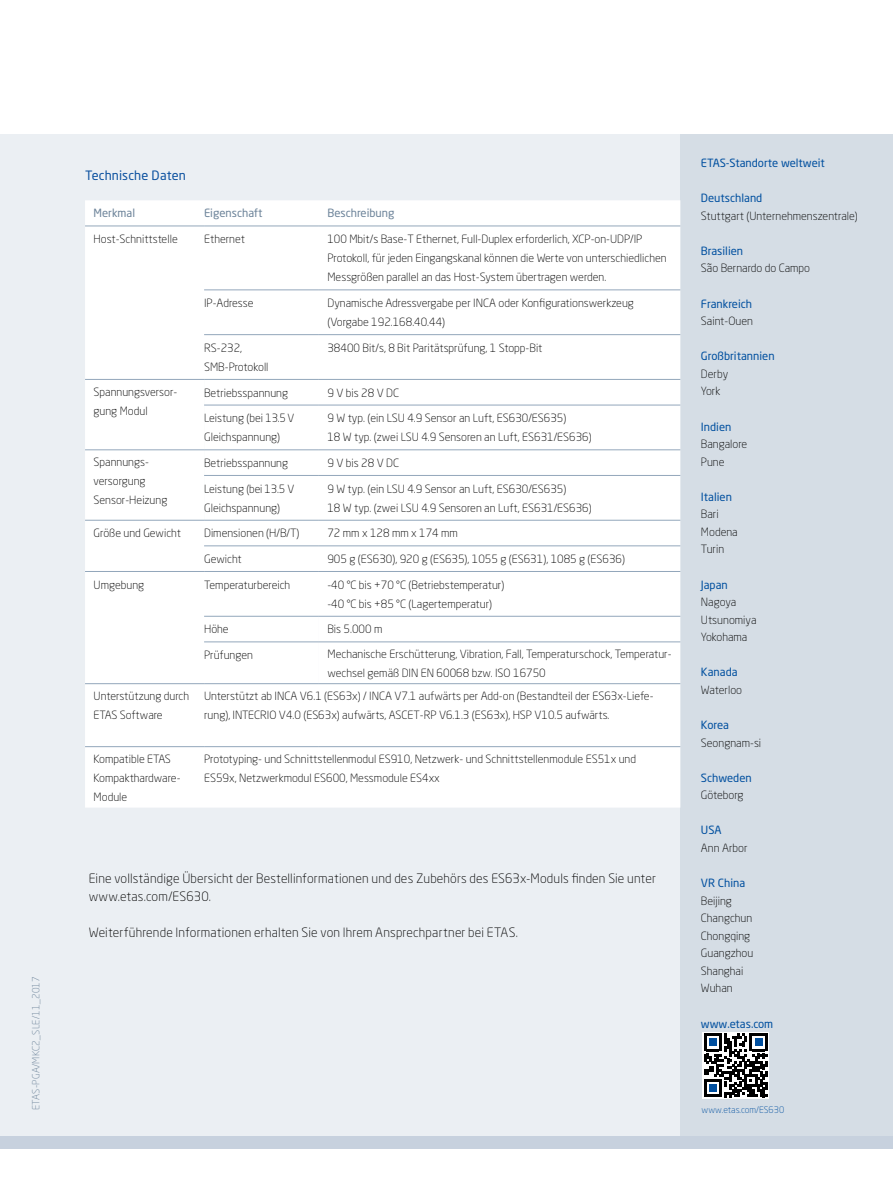
<style>
.page{position:relative;width:893px;height:1187px;background:#fff}
.page>*{position:absolute;margin:0;border:0;box-sizing:border-box;transform-origin:0 0}
.t1{font:300 12.75px/18px "Neo Sans W1 G";letter-spacing:.01em;color:#000}
.t2{font:12.75px "Neo Sans W1 G";letter-spacing:.01em;color:#0d52a0}
.t3{font:300 11.25px/19.2px "Neo Sans W1 G";color:#000}
.t4{font:11.25px "Neo Sans W1 G";color:#004f9f}
.t5{font:11.25px "Neo Sans W1 G";color:#6c8399}
.t6{font:300 9.75px "Neo Sans W1 G";letter-spacing:.01em;color:#6c8399}
.t7{font:300 9px "Neo Sans W1 G";color:#004f9f}
</style>
<div class="page">
<div style="left:0;top:134px;width:893px;height:1001px;background:#ebeff3"></div>
<div style="left:0;top:1135px;width:893px;height:13px;background:#c7d1de"></div>
<div style="left:680px;top:134px;width:213px;height:1001px;background:#d5dde5"></div>
<svg style="left:702px;top:1032px;width:67px;height:66px"></svg>
<div style="left:85px;top:200px;width:595px;height:179px;background:#fff"></div>
<div style="left:85px;top:380px;width:595px;height:427px;background:#fff"></div>
<hr style="left:85px;top:226px;width:119px;height:1px;background:#93a7bb">
<hr style="left:204px;top:226px;width:115px;height:1px;background:#93a7bb">
<hr style="left:319px;top:226px;width:361px;height:1px;background:#93a7bb">
<hr style="left:204px;top:289px;width:115px;height:1px;background:#93a7bb">
<hr style="left:319px;top:289px;width:361px;height:1px;background:#93a7bb">
<hr style="left:204px;top:334px;width:115px;height:1px;background:#93a7bb">
<hr style="left:319px;top:334px;width:361px;height:1px;background:#93a7bb">
<hr style="left:204px;top:379px;width:115px;height:1px;background:#93a7bb">
<hr style="left:319px;top:379px;width:361px;height:1px;background:#93a7bb">
<hr style="left:204px;top:405px;width:115px;height:1px;background:#93a7bb">
<hr style="left:319px;top:405px;width:361px;height:1px;background:#93a7bb">
<hr style="left:204px;top:449px;width:115px;height:1px;background:#93a7bb">
<hr style="left:319px;top:449px;width:361px;height:1px;background:#93a7bb">
<hr style="left:204px;top:520px;width:115px;height:1px;background:#93a7bb">
<hr style="left:319px;top:520px;width:361px;height:1px;background:#93a7bb">
<hr style="left:204px;top:545px;width:115px;height:1px;background:#93a7bb">
<hr style="left:319px;top:545px;width:361px;height:1px;background:#93a7bb">
<hr style="left:85px;top:571px;width:119px;height:1px;background:#93a7bb">
<hr style="left:204px;top:571px;width:115px;height:1px;background:#93a7bb">
<hr style="left:319px;top:571px;width:361px;height:1px;background:#93a7bb">
<hr style="left:204px;top:683px;width:115px;height:1px;background:#93a7bb">
<hr style="left:319px;top:683px;width:361px;height:1px;background:#93a7bb">
<hr style="left:85px;top:379px;width:119px;height:1px;background:#93a7bb">
<hr style="left:85px;top:449px;width:119px;height:1px;background:#93a7bb">
<hr style="left:85px;top:520px;width:119px;height:1px;background:#93a7bb">
<hr style="left:85px;top:683px;width:119px;height:1px;background:#93a7bb">
<hr style="left:204px;top:475px;width:115px;height:1px;background:#93a7bb">
<hr style="left:319px;top:475px;width:361px;height:1px;background:#93a7bb">
<hr style="left:85px;top:746px;width:119px;height:1px;background:#93a7bb">
<hr style="left:204px;top:746px;width:115px;height:1px;background:#93a7bb">
<hr style="left:319px;top:746px;width:361px;height:1px;background:#93a7bb">
<hr style="left:204px;top:616px;width:115px;height:1px;background:#93a7bb">
<hr style="left:319px;top:616px;width:361px;height:1px;background:#93a7bb">
<hr style="left:204px;top:641px;width:115px;height:1px;background:#93a7bb">
<hr style="left:319px;top:641px;width:361px;height:1px;background:#93a7bb">
<svg style="left:704px;top:1033px;width:63px;height:64px;background:#63666a"></svg>
<p class="t6" style="left:30px;top:1110px;width:135px;rotate:-90deg">ETAS-PGA/MKC2_SLE/11_2017</p>
<p class="t2" style="left:85px;top:168px;width:102px">Technische Daten</p>
<p class="t5" style="left:94px;top:206px;width:43px">Merkmal</p>
<p class="t5" style="left:204px;top:206px;width:60px">Eigenschaft</p>
<p class="t5" style="left:327px;top:206px;width:69px">Beschreibung</p>
<p class="t3" style="left:94px;top:229px;width:86px">Host-Schnittstelle</p>
<p class="t3" style="left:204px;top:229px;width:42px">Ethernet</p>
<p class="t3" style="left:327px;top:229px;width:341px">100 Mbit/s Base-T Ethernet, Full-Duplex erforderlich, XCP-on-UDP/IP<br>Protokoll, für jeden Eingangskanal können die Werte von unterschiedlichen<br>Messgrößen parallel an das Host-System übertragen werden.</p>
<p class="t3" style="left:204px;top:293px;width:51px">IP-Adresse</p>
<p class="t3" style="left:327px;top:293px;width:308px">Dynamische Adressvergabe per INCA oder Konfigurationswerkzeug (Vorgabe 192.168.40.44)</p>
<p class="t3" style="left:204px;top:338px;width:66px">RS-232,<br>SMB-Protokoll</p>
<p class="t3" style="left:327px;top:338px;width:217px">38400 Bit/s, 8 Bit Paritätsprüfung, 1 Stopp-Bit</p>
<p class="t3" style="left:94px;top:382px;width:85px">Spannungsversor&shy;gung Modul</p>
<p class="t3" style="left:204px;top:382px;width:86px">Betriebsspannung</p>
<p class="t3" style="left:327px;top:382px;width:73px">9 V bis 28 V DC</p>
<p class="t3" style="left:204px;top:408px;width:92px">Leistung (bei 13.5 V<br>Gleichspannung)</p>
<p class="t3" style="left:327px;top:408px;width:266px">9 W typ. (ein LSU 4.9 Sensor an Luft, ES630/ES635)<br>18 W typ. (zwei LSU 4.9 Sensoren an Luft, ES631/ES636)</p>
<p class="t3" style="left:94px;top:452px;width:75px">Spannungs&shy;versorgung<br>Sensor-Heizung</p>
<p class="t3" style="left:204px;top:453px;width:86px">Betriebsspannung</p>
<p class="t3" style="left:327px;top:453px;width:73px">9 V bis 28 V DC</p>
<p class="t3" style="left:204px;top:478px;width:92px">Leistung (bei 13.5 V<br>Gleichspannung)</p>
<p class="t3" style="left:327px;top:478px;width:266px">9 W typ. (ein LSU 4.9 Sensor an Luft, ES630/ES635)<br>18 W typ. (zwei LSU 4.9 Sensoren an Luft, ES631/ES636)</p>
<p class="t3" style="left:94px;top:523px;width:89px">Größe und Gewicht</p>
<p class="t3" style="left:204px;top:523px;width:97px">Dimensionen (H/B/T)</p>
<p class="t3" style="left:327px;top:523px;width:132px">72 mm x 128 mm x 174 mm</p>
<p class="t3" style="left:204px;top:549px;width:39px">Gewicht</p>
<p class="t3" style="left:327px;top:549px;width:299px">905 g (ES630), 920 g (ES635), 1055 g (ES631), 1085 g (ES636)</p>
<p class="t3" style="left:94px;top:574px;width:52px">Umgebung</p>
<p class="t3" style="left:204px;top:574px;width:88px">Temperaturbereich</p>
<p class="t3" style="left:327px;top:574px;width:178px">-40 °C bis +70 °C (Betriebstemperatur) -40 °C bis +85 °C (Lagertemperatur)</p>
<p class="t3" style="left:204px;top:619px;width:26px">Höhe</p>
<p class="t3" style="left:327px;top:618px;width:56px">Bis 5.000 m</p>
<p class="t3" style="left:204px;top:645px;width:50px">Prüfungen</p>
<p class="t3" style="left:327px;top:644px;width:346px">Mechanische Erschütterung, Vibration, Fall, Temperaturschock, Temperatur&shy;wechsel gemäß DIN EN 60068 bzw. ISO 16750</p>
<p class="t3" style="left:94px;top:686px;width:97px">Unterstützung durch<br>ETAS Software</p>
<p class="t3" style="left:204px;top:686px;width:451px">Unterstützt ab INCA V6.1 (ES63x) / INCA V7.1 aufwärts per Add-on (Bestandteil der ES63x-Liefe&shy;rung), INTECRIO V4.0 (ES63x) aufwärts, ASCET-RP V6.1.3 (ES63x), HSP V10.5 aufwärts.</p>
<p class="t3" style="left:94px;top:749px;width:88px">Kompatible ETAS<br>Kompakthardware-<br>Module</p>
<p class="t3" style="left:204px;top:749px;width:433px">Prototyping- und Schnittstellenmodul ES910, Netzwerk- und Schnittstellenmodule ES51x und<br>ES59x, Netzwerkmodul ES600, Messmodule ES4xx</p>
<p class="t1" style="left:89px;top:868px;width:569px">Eine vollständige Übersicht der Bestellinformationen und des Zubehörs des ES63x-Moduls finden Sie unter www.etas.com/ES630.</p>
<p class="t1" style="left:89px;top:922px;width:431px">Weiterführende Informationen erhalten Sie von Ihrem Ansprechpartner bei ETAS.</p>
<p class="t4" style="left:701px;top:156px;width:125px">ETAS-Standorte weltweit</p>
<p class="t4" style="left:701px;top:191px;width:63px">Deutschland</p>
<p class="t3" style="left:701px;top:206px;width:158px">Stuttgart (Unternehmenszentrale)</p>
<p class="t4" style="left:701px;top:244px;width:44px">Brasilien</p>
<p class="t3" style="left:701px;top:258px;width:111px">São Bernardo do Campo</p>
<p class="t4" style="left:701px;top:296px;width:53px">Frankreich</p>
<p class="t3" style="left:701px;top:311px;width:54px">Saint-Ouen</p>
<p class="t4" style="left:701px;top:349px;width:75px">Großbritannien</p>
<p class="t3" style="left:701px;top:365px;width:29px;line-height:17.5px">Derby<br>York</p>
<p class="t4" style="left:701px;top:419px;width:32px">Indien</p>
<p class="t3" style="left:701px;top:435px;width:48px;line-height:17.5px">Bangalore<br>Pune</p>
<p class="t4" style="left:701px;top:489px;width:33px">Italien</p>
<p class="t3" style="left:701px;top:505px;width:38px;line-height:17.5px">Bari<br>Modena<br>Turin</p>
<p class="t4" style="left:701px;top:577px;width:28px">Japan</p>
<p class="t3" style="left:701px;top:593px;width:57px;line-height:17.5px">Nagoya<br>Utsunomiya<br>Yokohama</p>
<p class="t4" style="left:701px;top:665px;width:38px">Kanada</p>
<p class="t3" style="left:701px;top:680px;width:43px">Waterloo</p>
<p class="t4" style="left:701px;top:718px;width:30px">Korea</p>
<p class="t3" style="left:701px;top:732px;width:62px">Seongnam-si</p>
<p class="t4" style="left:701px;top:770px;width:52px">Schweden</p>
<p class="t3" style="left:701px;top:785px;width:44px">Göteborg</p>
<p class="t4" style="left:701px;top:823px;width:22px">USA</p>
<p class="t3" style="left:701px;top:838px;width:48px">Ann Arbor</p>
<p class="t4" style="left:701px;top:876px;width:46px">VR China</p>
<p class="t3" style="left:701px;top:891px;width:54px;line-height:17.5px">Beijing<br>Changchun<br>Chongqing<br>Guangzhou<br>Shanghai<br>Wuhan</p>
<p class="t4" style="left:701px;top:1016px;width:74px">www.etas.com</p>
<p class="t7" style="left:702px;top:1104px;width:84px">www.etas.com/ES630</p>
</div>
